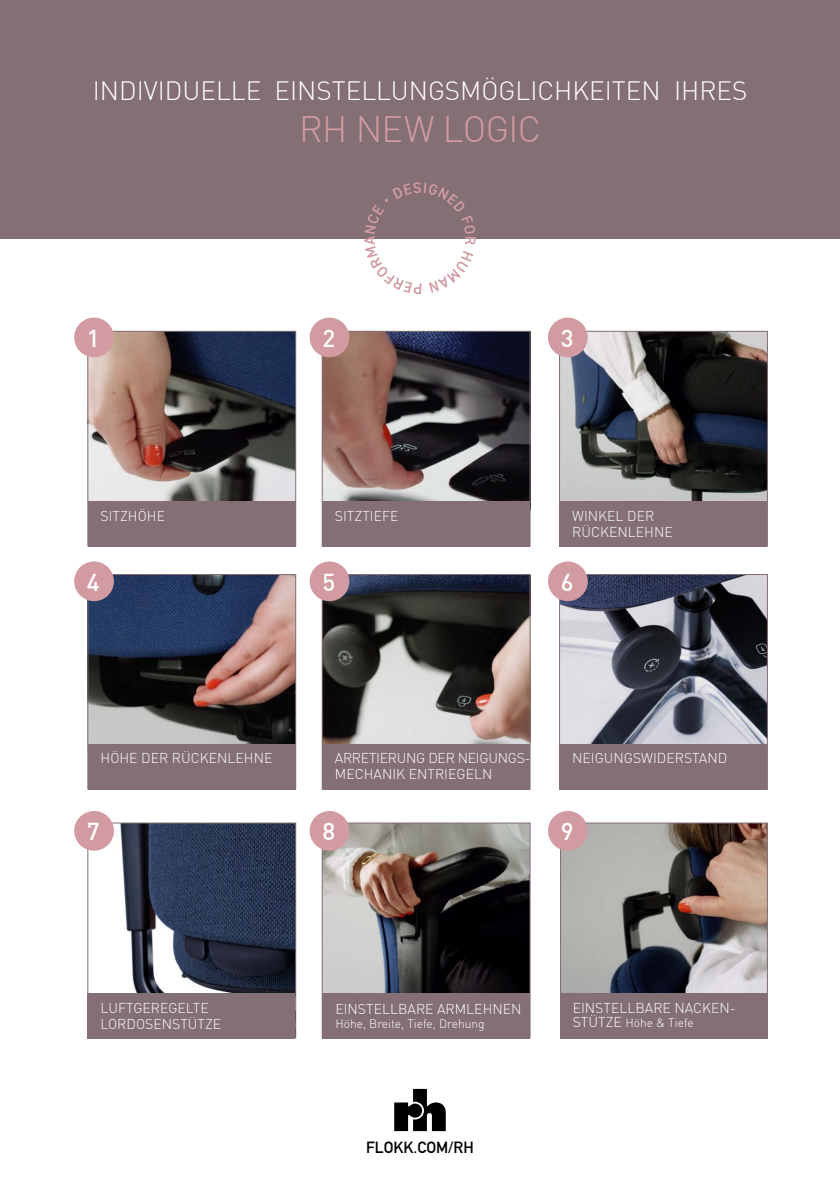
<style>
.page{position:relative;width:840px;height:1191px;background:#fff}
.page>*{position:absolute;margin:0;border:0;box-sizing:border-box;transform-origin:0 0}
.t1{font:300 36px "DIN";letter-spacing:-.02em;color:#d29ba1}
.t2{font:300 26px "DIN";color:#fff}
.t3{font:500 24px "DIN";color:#fff}
.t4{font:700 16px "DIN Alternate";color:#000}
.t5{font:300 14px/16px "DIN";color:#fff}
.t6{font:300 14px/16px "DIN";letter-spacing:-.02em;color:#fff}
.t7{font:300 12px "DIN";color:#fff}
.s1{font-size:14px}
</style>
<div class="page">
<div style="left:0;top:0;width:839px;height:238px;background:#836f74"></div>
<img style="left:89px;top:824px;width:205px;height:169px">
<div style="left:87px;top:822px;width:209px;height:216px;border:1px solid #836f74"></div>
<img style="left:323px;top:824px;width:205px;height:169px">
<div style="left:321px;top:822px;width:209px;height:216px;border:1px solid #836f74"></div>
<img style="left:89px;top:576px;width:205px;height:168px">
<div style="left:87px;top:574px;width:209px;height:215px;border:1px solid #836f74"></div>
<img style="left:323px;top:576px;width:205px;height:168px">
<div style="left:321px;top:574px;width:209px;height:215px;border:1px solid #836f74"></div>
<img style="left:560px;top:576px;width:205px;height:168px">
<div style="left:558px;top:574px;width:209px;height:215px;border:1px solid #836f74"></div>
<img style="left:560px;top:333px;width:205px;height:168px">
<div style="left:558px;top:331px;width:209px;height:215px;border:1px solid #836f74"></div>
<img style="left:323px;top:333px;width:205px;height:168px">
<div style="left:321px;top:331px;width:209px;height:215px;border:1px solid #836f74"></div>
<img style="left:89px;top:333px;width:205px;height:168px">
<div style="left:87px;top:331px;width:209px;height:215px;border:1px solid #836f74"></div>
<div style="left:88px;top:501px;width:207px;height:45px;background:#836f74"></div>
<div style="left:88px;top:744px;width:207px;height:45px;background:#836f74"></div>
<div style="left:322px;top:501px;width:207px;height:45px;background:#836f74"></div>
<div style="left:322px;top:744px;width:207px;height:45px;background:#836f74"></div>
<div style="left:559px;top:501px;width:208px;height:45px;background:#836f74"></div>
<div style="left:559px;top:744px;width:208px;height:45px;background:#836f74"></div>
<div style="left:74px;top:317px;width:40px;height:40px;background:#d29ba1;border-radius:50%"></div>
<div style="left:74px;top:561px;width:40px;height:40px;background:#d29ba1;border-radius:50%"></div>
<div style="left:74px;top:811px;width:40px;height:39px;background:#d29ba1;border-radius:50%"></div>
<svg style="left:394px;top:1089px;width:51px;height:42px"></svg>
<div style="left:309px;top:317px;width:40px;height:40px;background:#d29ba1;border-radius:50%"></div>
<div style="left:309px;top:561px;width:40px;height:40px;background:#d29ba1;border-radius:50%"></div>
<div style="left:309px;top:811px;width:40px;height:39px;background:#d29ba1;border-radius:50%"></div>
<div style="left:547px;top:317px;width:40px;height:40px;background:#d29ba1;border-radius:50%"></div>
<div style="left:547px;top:561px;width:40px;height:40px;background:#d29ba1;border-radius:50%"></div>
<img style="left:561px;top:824px;width:204px;height:169px">
<div style="left:559px;top:822px;width:208px;height:216px;border:1px solid #836f74"></div>
<div style="left:87px;top:993px;width:208px;height:45px;background:#836f74"></div>
<svg style="left:364px;top:182px;width:111px;height:112px"></svg>
<div style="left:547px;top:811px;width:40px;height:39px;background:#d29ba1;border-radius:50%"></div>
<div style="left:322px;top:993px;width:207px;height:45px;background:#836f74"></div>
<div style="left:559px;top:993px;width:208px;height:45px;background:#836f74"></div>
<p class="t2" style="left:93px;top:75px;width:655px">INDIVIDUELLE EINSTELLUNGSMÖGLICHKEITEN IHRES</p>
<p class="t1" style="left:299px;top:106px;width:243px">RH NEW LOGIC</p>
<p class="t3" style="left:87px;top:323px;width:14px">1</p>
<p class="t3" style="left:322px;top:323px;width:14px">2</p>
<p class="t3" style="left:560px;top:323px;width:14px">3</p>
<p class="t5" style="left:100px;top:508px;width:66px">SITZHÖHE</p>
<p class="t3" style="left:87px;top:566px;width:14px">4</p>
<p class="t5" style="left:335px;top:508px;width:65px">SITZTIEFE</p>
<p class="t3" style="left:322px;top:566px;width:14px">5</p>
<p class="t5" style="left:572px;top:508px;width:102px">WINKEL DER<br>RÜCKENLEHNE</p>
<p class="t3" style="left:560px;top:566px;width:14px">6</p>
<p class="t5" style="left:100px;top:750px;width:173px">HÖHE DER RÜCKENLEHNE</p>
<p class="t3" style="left:87px;top:816px;width:14px">7</p>
<p class="t6" style="left:335px;top:750px;width:197px">ARRETIERUNG DER NEIGUNGS-<br>MECHANIK ENTRIEGELN</p>
<p class="t3" style="left:322px;top:816px;width:14px">8</p>
<p class="t5" style="left:572px;top:750px;width:156px">NEIGUNGSWIDERSTAND</p>
<p class="t3" style="left:560px;top:816px;width:14px">9</p>
<p class="t5" style="left:100px;top:999px;width:122px">LUFTGEREGELTE<br>LORDOSENSTÜTZE</p>
<p class="t5" style="left:335px;top:1001px;width:187px">EINSTELLBARE ARMLEHNEN</p>
<p class="t7" style="left:335px;top:1016px;width:151px">Höhe, Breite, Tiefe, Drehung</p>
<p class="t4" style="left:366px;top:1135px;width:109px">FLOKK.COM/RH</p>
<p class="t5" style="left:572px;top:999px;width:165px">EINSTELLBARE NACKEN-</p>
<p class="t7" style="left:572px;top:1015px;width:122px"><span class="s1">STÜTZE</span> Höhe &amp; Tiefe</p>
</div>
